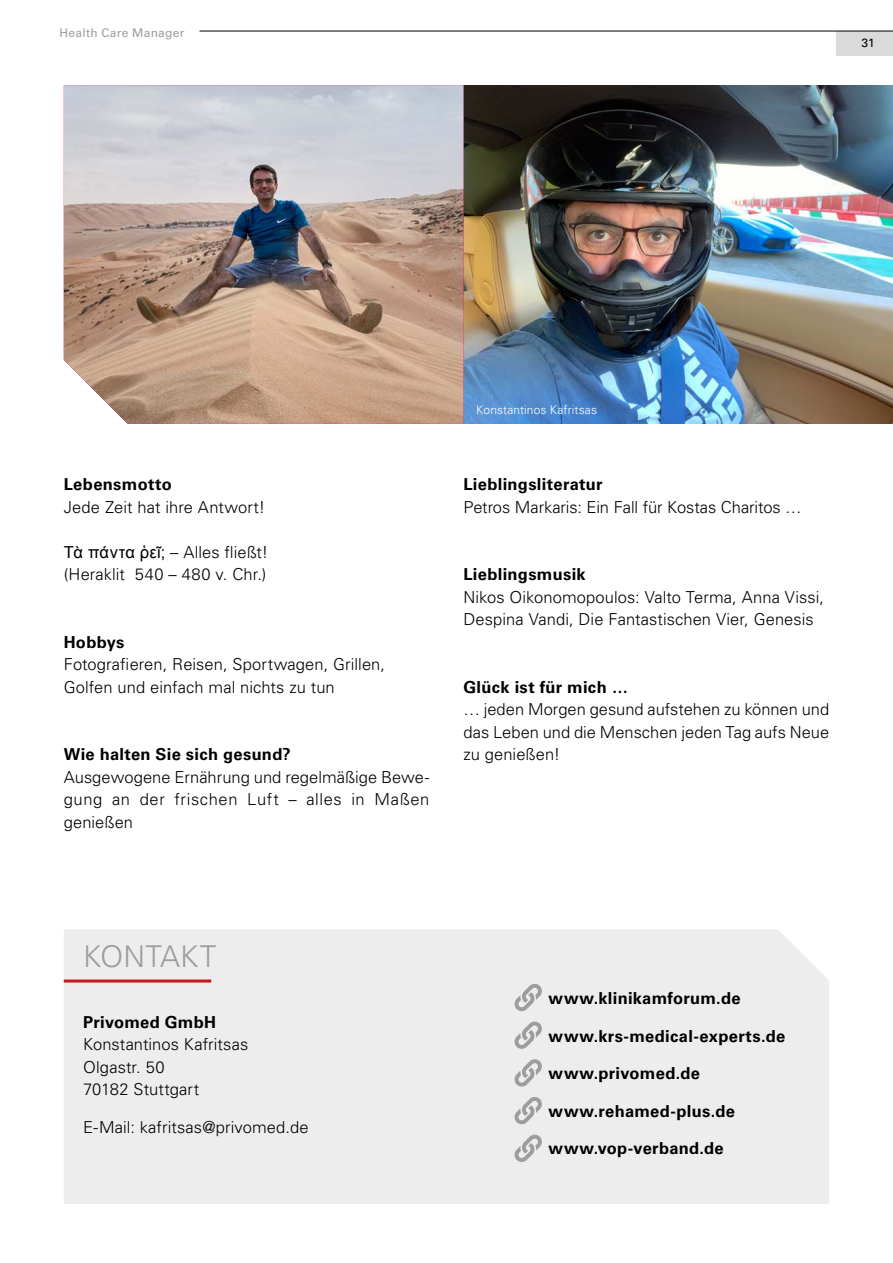
<style>
.page{position:relative;width:893px;height:1263px;background:#fff}
.page>*{position:absolute;margin:0;border:0;box-sizing:border-box;transform-origin:0 0}
.t1{font:300 30px "Univers LT Std";letter-spacing:.005em;color:#9d9d9c}
.t2{font:300 16.5px/22.5px "Univers LT Std";letter-spacing:.005em;color:#000}
.t3{font:700 16.5px "Univers LT Std";letter-spacing:.02em;color:#000}
.t4{font:300 12px "Univers LT Std";letter-spacing:.01em;color:#fff}
.t5{font:12px "Univers LT Std";letter-spacing:.025em;color:#9d9d9c}
.t6{font:12px "Univers LT Std";color:#000}
.s1{font-family:"Arial";font-weight:400}
</style>
<div class="page">
<img style="left:463px;top:85px;width:430px;height:339px">
<svg style="left:64px;top:85px;width:399px;height:339px;background:#bba99f"></svg>
<div style="left:836px;top:31px;width:57px;height:24px;background:#dadada"></div>
<hr style="left:199px;top:31px;width:694px;height:1px;background:#000">
<div style="left:64px;top:929px;width:765px;height:275px;background:#ededed"></div>
<hr style="left:64px;top:979px;width:147px;height:3px;background:#c51718">
<svg style="left:514px;top:983px;width:29px;height:29px"></svg>
<svg style="left:514px;top:1058px;width:29px;height:29px"></svg>
<svg style="left:514px;top:1021px;width:29px;height:28px"></svg>
<svg style="left:514px;top:1096px;width:29px;height:29px"></svg>
<svg style="left:514px;top:1134px;width:29px;height:29px"></svg>
<div style="left:76px;top:1116px;width:264px;height:28px;background:#ededed"></div>
<p class="t5" style="left:60px;top:26px;width:127px">Health Care Manager</p>
<p class="t6" style="left:861px;top:35px;width:15px">31</p>
<p class="t3" style="left:64px;top:475px;width:110px">Lebensmotto</p>
<p class="t2" style="left:64px;top:495px;width:203px">Jede Zeit hat ihre Antwort!</p>
<p class="t2" style="left:64px;top:540px;width:206px"><span class="s1">Τὰ πάντα ῥεῖ;</span> – Alles fließt! (Heraklit 540 – 480 v. Chr.)</p>
<p class="t3" style="left:64px;top:632px;width:62px">Hobbys</p>
<p class="t2" style="left:64px;top:653px;width:323px">Fotografieren, Reisen, Sportwagen, Grillen,<br>Golfen und einfach mal nichts zu tun</p>
<p class="t3" style="left:64px;top:745px;width:228px">Wie halten Sie sich gesund?</p>
<p class="t2" style="left:64px;top:765px;width:367px;text-align:justify">Ausgewogene Ernährung und regelmäßige Bewe&shy;gung an der frischen Luft – alles in Maßen genießen</p>
<p class="t4" style="left:476px;top:402px;width:122px">Konstantinos Kafritsas</p>
<p class="t3" style="left:463px;top:475px;width:141px">Lieblingsliteratur</p>
<p class="t2" style="left:463px;top:495px;width:340px">Petros Markaris: Ein Fall für Kostas Charitos …</p>
<p class="t3" style="left:463px;top:565px;width:124px">Lieblingsmusik</p>
<p class="t2" style="left:463px;top:585px;width:362px">Nikos Oikonomopoulos: Valto Terma, Anna Vissi,<br>Despina Vandi, Die Fantastischen Vier, Genesis</p>
<p class="t3" style="left:463px;top:677px;width:166px">Glück ist für mich …</p>
<p class="t2" style="left:463px;top:698px;width:367px;text-align:justify">… jeden Morgen gesund aufstehen zu können und das Leben und die Menschen jeden Tag aufs Neue zu genießen!</p>
<h1 class="t1" style="left:83px;top:938px;width:135px">KONTAKT</h1>
<p class="t3" style="left:83px;top:1012px;width:135px">Privomed GmbH</p>
<p class="t2" style="left:83px;top:1033px;width:167px">Konstantinos Kafritsas<br>Olgastr. 50<br>70182 Stuttgart</p>
<p class="t2" style="left:83px;top:1116px;width:227px">E-Mail: kafritsas@privomed.de</p>
<p class="t3" style="left:548px;top:989px;width:194px">www.klinikamforum.de</p>
<p class="t3" style="left:548px;top:1026px;width:238px">www.krs-medical-experts.de</p>
<p class="t3" style="left:548px;top:1064px;width:153px">www.privomed.de</p>
<p class="t3" style="left:548px;top:1101px;width:188px">www.rehamed-plus.de</p>
<p class="t3" style="left:548px;top:1138px;width:177px">www.vop-verband.de</p>
</div>
